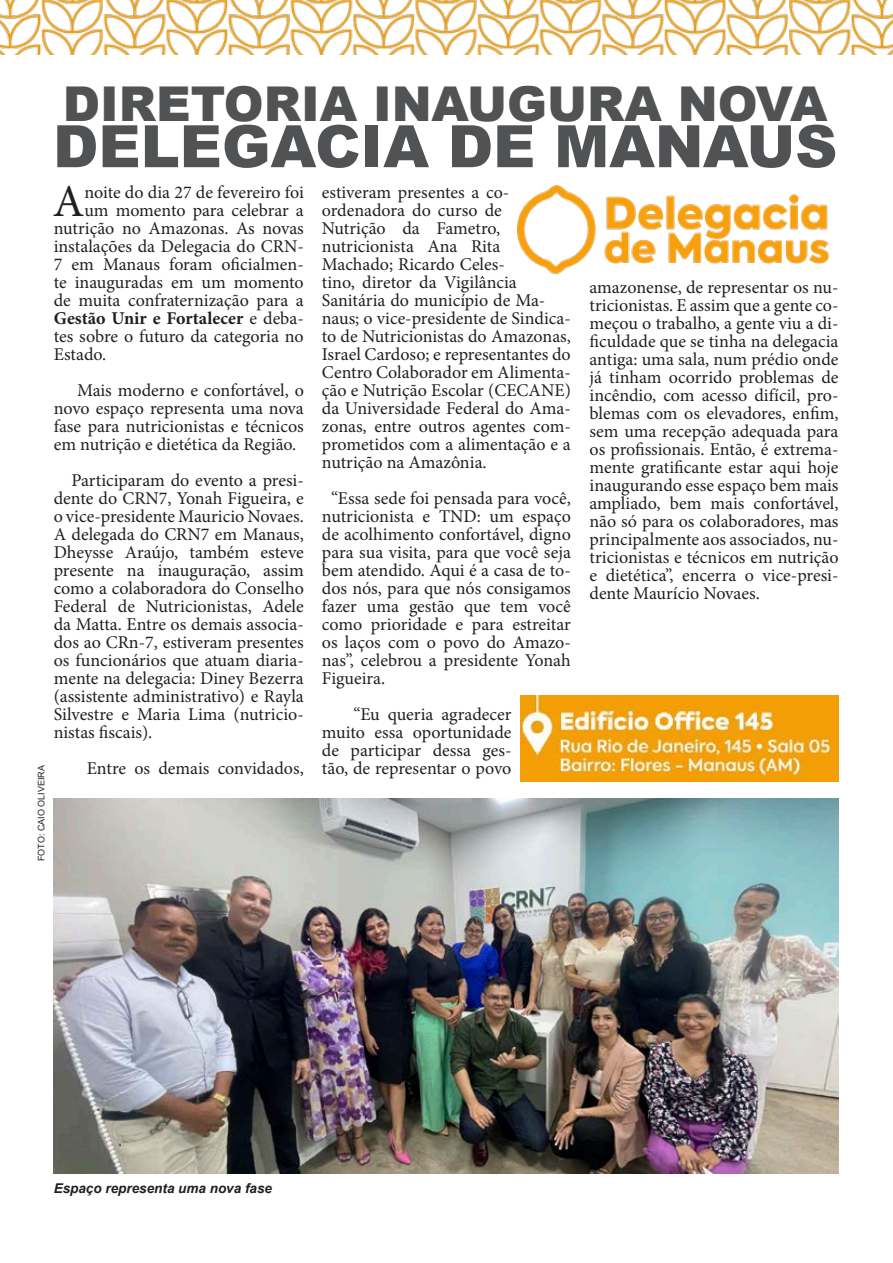
<style>
.page{position:relative;width:893px;height:1263px;background:#fff}
.page>*{position:absolute;margin:0;border:0;box-sizing:border-box;transform-origin:0 0}
.t1{font:900 58.5px "Arial";color:#505254}
.t2{font:900 48px "Arial";color:#505254}
.t3{font:45.75px "Minion Pro";color:#231f20}
.t4{font:18px/18px "Minion Pro";color:#231f20;text-align:justify}
.t5{font:700 18px "Minion Pro";color:#231f20}
.t6{font:italic 700 13.5px "Arial";color:#231f20}
.t7{font:9px "Arial";color:#231f20}
.s1{font-weight:400}
</style>
<div class="page">
<img style="left:0;top:0;width:893px;height:54px">
<img style="left:54px;top:798px;width:785px;height:375px">
<img style="left:517px;top:185px;width:313px;height:90px">
<img style="left:520px;top:695px;width:319px;height:86px">
<p class="t7" style="left:35px;top:861px;width:97px;rotate:-90deg">FOTO: CAIO OLIVEIRA</p>
<p class="t2" style="left:63px;top:69px;width:766px">DIRETORIA INAUGURA NOVA</p>
<p class="t1" style="left:53px;top:104px;width:786px">DELEGACIA DE MANAUS</p>
<p class="t3" style="left:53px;top:171px;width:33px">A</p>
<p class="t4" style="left:84px;top:183px;width:221px">noite do dia 27 de fevereiro foi</p>
<p class="t4" style="left:84px;top:201px;width:221px">um momento para celebrar a</p>
<p class="t4" style="left:54px;top:219px;width:252px">nutrição no Amazonas. As novas</p>
<p class="t4" style="left:54px;top:237px;width:252px">instalações da Delegacia do CRN-</p>
<p class="t4" style="left:54px;top:255px;width:252px">7 em Manaus foram oficialmen-</p>
<p class="t4" style="left:54px;top:273px;width:252px">te inauguradas em um momento</p>
<p class="t4" style="left:54px;top:291px;width:252px">de muita confraternização para a</p>
<p class="t5" style="left:54px;top:306px;width:252px">Gestão Unir e Fortalecer <span class="s1">e deba-</span></p>
<p class="t4" style="left:54px;top:327px;width:252px">tes sobre o futuro da categoria no</p>
<p class="t4" style="left:54px;top:345px;width:54px">Estado.</p>
<p class="t4" style="left:54px;top:381px;width:252px;text-indent:23px">Mais moderno e confortável, o novo espaço representa uma nova fase para nutricionistas e técnicos em nutrição e dietética da Região.</p>
<p class="t4" style="left:54px;top:471px;width:252px;text-indent:18px">Participaram do evento a presi&shy;dente do CRN7, Yonah Figueira, e o vice-presidente Mauricio Novaes.<br>A delegada do CRN7 em Manaus, Dheysse Araújo, também esteve presente na inauguração, assim como a colaboradora do Conselho Federal de Nutricionistas, Adele da Matta. Entre os demais associa&shy;dos ao CRn-7, estiveram presentes os funcionários que atuam diaria&shy;mente na delegacia: Diney Bezerra (assistente administrativo) e Rayla Silvestre e Maria Lima (nutricio&shy;nistas fiscais).</p>
<p class="t4" style="left:87px;top:759px;width:219px">Entre os demais convidados,</p>
<p class="t4" style="left:322px;top:183px;width:251px;text-align:left">estiveram presentes a co&shy;ordenadora do curso de<br>Nutrição da Fametro, nutricionista Ana Rita<br>Machado; Ricardo Celes-<br>tino, diretor da Vigilância<br>Sanitária do município de Ma&shy;naus; o vice-presidente de Sindica&shy;to de Nutricionistas do Amazonas,<br>Israel Cardoso; e representantes do<br>Centro Colaborador em Alimenta&shy;ção e Nutrição Escolar (CECANE) da Universidade Federal do Ama&shy;zonas, entre outros agentes com&shy;prometidos com a alimentação e a nutrição na Amazônia.</p>
<p class="t4" style="left:322px;top:489px;width:251px;text-indent:9px">“Essa sede foi pensada para você, nutricionista e TND: um espaço de acolhimento confortável, digno para sua visita, para que você seja bem atendido. Aqui é a casa de to&shy;dos nós, para que nós consigamos fazer uma gestão que tem você como prioridade e para estreitar os laços com o povo do Amazo&shy;nas”, celebrou a presidente Yonah Figueira.</p>
<p class="t4" style="left:322px;top:705px;width:191px;text-indent:32px">“Eu queria agradecer muito essa oportunidade de participar dessa ges&shy;tão, de representar o povo</p>
<p class="t4" style="left:589px;top:278px;width:251px">amazonense, de representar os nu&shy;tricionistas. E assim que a gente co&shy;meçou o trabalho, a gente viu a di&shy;ficuldade que se tinha na delegacia antiga: uma sala, num prédio onde já tinham ocorrido problemas de incêndio, com acesso difícil, pro&shy;blemas com os elevadores, enfim, sem uma recepção adequada para os profissionais. Então, é extrema&shy;mente gratificante estar aqui hoje inaugurando esse espaço bem mais ampliado, bem mais confortável, não só para os colaboradores, mas principalmente aos associados, nu&shy;tricionistas e técnicos em nutrição e dietética”, encerra o vice-presi&shy;dente Maurício Novaes.</p>
<p class="t6" style="left:54px;top:1179px;width:220px">Espaço representa uma nova fase</p>
</div>
